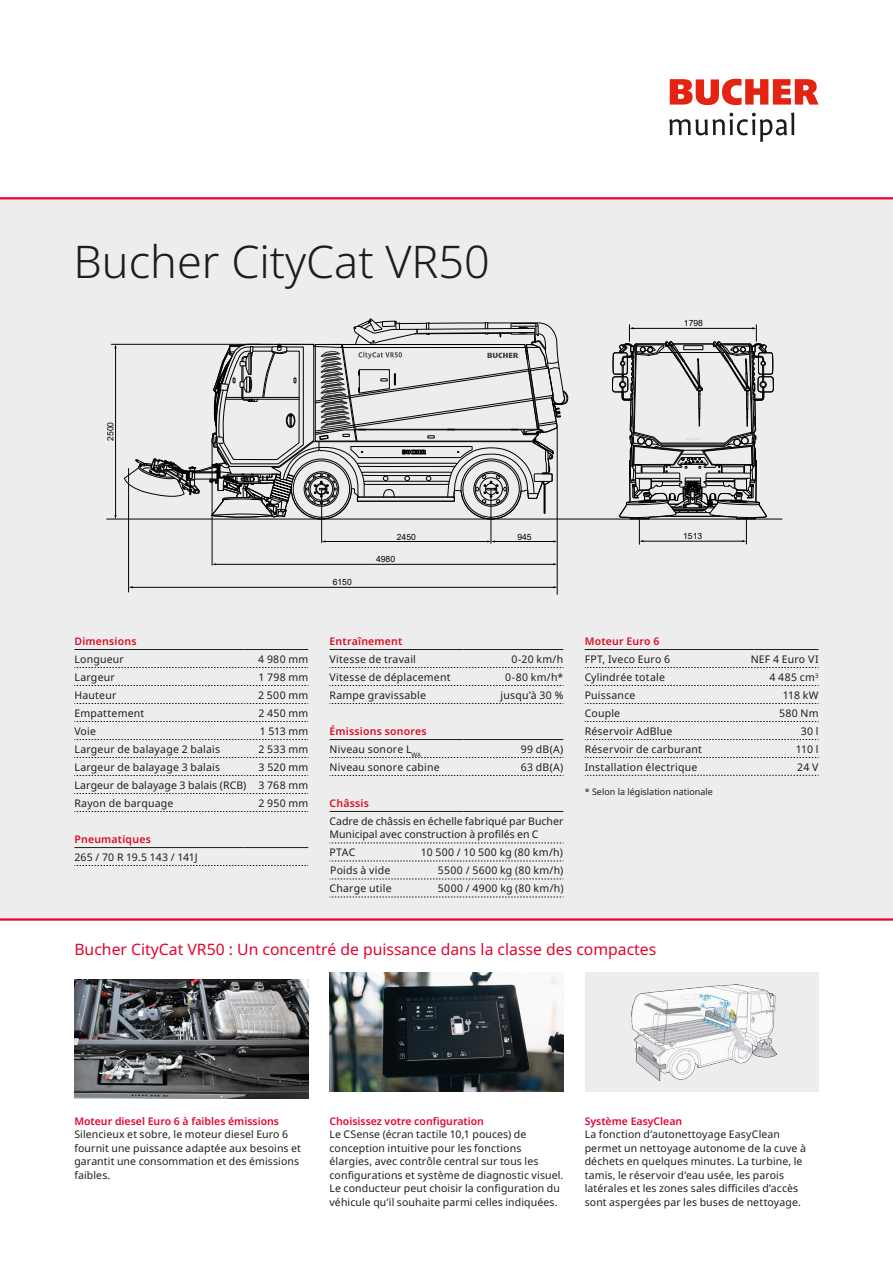
<style>
.page{position:relative;width:893px;height:1263px;background:#fff}
.page>*{position:absolute;margin:0;border:0;box-sizing:border-box;transform-origin:0 0}
.Headline_30_32{font:300 45px "Noto Sans";color:#1d1d1b}
.Headline_small_10_13{font:15.75px "Noto Sans";color:#e4042e}
.Text_7_9pt{font:10.5px/13.5px "Noto Sans";letter-spacing:.01em;color:#1d1d1b}
.LINE_left_7_9pt{font:10.5px "Noto Sans";letter-spacing:.02em;color:#1d1d1b}
.HEAD_Column_Title_7_9pt_left{font:600 10.5px/18px "Noto Sans";letter-spacing:.02em;color:#dc0c26}
.Caption_header_7_10{font:600 10.5px "Noto Sans";color:#e4042e}
.LINE_right_7_9pt{font:10.5px "Noto Sans";letter-spacing:.02em;color:#1d1d1b}
.Text_7_9pt-2{font:10.5px "Noto Sans";letter-spacing:.03em;color:#1d1d1b}
.LINE_left_7_9pt-2{font:10.5px "Noto Sans";letter-spacing:-.015em;color:#1d1d1b}
.Text_7_9pt-3{font:10.5px "Noto Sans";letter-spacing:.035em;color:#1d1d1b}
.Caption_copy_7_10{font:9px "Noto Sans";color:#1d1d1b}
.t1{font:8.55px "Arial";color:#020203}
.s1{font-weight:400;color:#1d1d1b}
</style>
<div class="page">
<div style="left:585px;top:973px;width:234px;height:119px;background:#ededed"></div>
<img style="left:631px;top:984px;width:145px;height:96px">
<div style="left:0;top:199px;width:893px;height:720px;background:#ededed"></div>
<hr style="left:0;top:197px;width:893px;height:2px;background:#e4042e">
<hr style="left:0;top:918px;width:893px;height:3px;background:#e4042e">
<svg style="left:74px;top:667px;width:234px;height:1px"></svg>
<svg style="left:74px;top:685px;width:234px;height:1px"></svg>
<svg style="left:74px;top:703px;width:234px;height:1px"></svg>
<svg style="left:74px;top:721px;width:234px;height:1px"></svg>
<svg style="left:74px;top:739px;width:234px;height:1px"></svg>
<svg style="left:74px;top:757px;width:234px;height:1px"></svg>
<svg style="left:74px;top:775px;width:234px;height:1px"></svg>
<svg style="left:74px;top:793px;width:234px;height:1px"></svg>
<svg style="left:74px;top:811px;width:234px;height:1px"></svg>
<svg style="left:74px;top:865px;width:234px;height:1px"></svg>
<hr style="left:74px;top:649px;width:170px;height:1px;background:#1d1d1b">
<hr style="left:244px;top:649px;width:64px;height:1px;background:#1d1d1b">
<hr style="left:74px;top:847px;width:170px;height:1px;background:#1d1d1b">
<hr style="left:244px;top:847px;width:64px;height:1px;background:#1d1d1b">
<svg style="left:330px;top:667px;width:234px;height:1px"></svg>
<svg style="left:330px;top:685px;width:234px;height:1px"></svg>
<svg style="left:330px;top:703px;width:234px;height:1px"></svg>
<svg style="left:330px;top:757px;width:234px;height:1px"></svg>
<svg style="left:330px;top:775px;width:234px;height:1px"></svg>
<svg style="left:330px;top:843px;width:234px;height:1px"></svg>
<svg style="left:330px;top:861px;width:234px;height:1px"></svg>
<svg style="left:330px;top:879px;width:234px;height:1px"></svg>
<svg style="left:330px;top:897px;width:234px;height:1px"></svg>
<hr style="left:330px;top:649px;width:133px;height:1px;background:#1d1d1b">
<hr style="left:463px;top:649px;width:100px;height:1px;background:#1d1d1b">
<hr style="left:330px;top:739px;width:133px;height:1px;background:#1d1d1b">
<hr style="left:463px;top:739px;width:100px;height:1px;background:#1d1d1b">
<hr style="left:330px;top:811px;width:133px;height:1px;background:#1d1d1b">
<hr style="left:463px;top:811px;width:100px;height:1px;background:#1d1d1b">
<svg style="left:585px;top:667px;width:234px;height:1px"></svg>
<svg style="left:585px;top:685px;width:234px;height:1px"></svg>
<svg style="left:585px;top:703px;width:234px;height:1px"></svg>
<svg style="left:585px;top:721px;width:234px;height:1px"></svg>
<svg style="left:585px;top:739px;width:234px;height:1px"></svg>
<svg style="left:585px;top:757px;width:234px;height:1px"></svg>
<svg style="left:585px;top:775px;width:234px;height:1px"></svg>
<hr style="left:585px;top:649px;width:170px;height:1px;background:#1d1d1b">
<hr style="left:755px;top:649px;width:63px;height:1px;background:#1d1d1b">
<img style="left:330px;top:973px;width:233px;height:119px">
<hr style="left:107px;top:519px;width:675px;height:1px;background:#020203">
<hr style="left:111px;top:344px;width:148px;height:1px;background:#020203">
<hr style="left:321px;top:489px;width:1px;height:54px;background:#020203">
<hr style="left:491px;top:489px;width:1px;height:55px;background:#020203">
<hr style="left:557px;top:428px;width:1px;height:167px;background:#020203">
<hr style="left:212px;top:441px;width:1px;height:124px;background:#020203">
<hr style="left:128px;top:468px;width:1px;height:124px;background:#020203">
<svg style="left:612px;top:324px;width:162px;height:220px"></svg>
<hr style="left:115px;top:348px;width:1px;height:168px;background:#020203">
<svg style="left:124px;top:319px;width:444px;height:223px"></svg>
<hr style="left:215px;top:564px;width:339px;height:1px;background:#020203">
<hr style="left:132px;top:587px;width:422px;height:1px;background:#020203">
<img style="left:74px;top:979px;width:234px;height:119px">
<svg style="left:670px;top:79px;width:149px;height:26px"></svg>
<svg style="left:669px;top:113px;width:125px;height:29px"></svg>
<p class="Headline_30_32" style="left:74px;top:230px;width:418px">Bucher CityCat VR50</p>
<p class="t1" style="left:684px;top:317px;width:21px">1798</p>
<p class="t1" style="left:105px;top:441px;width:21px;rotate:-90deg">2500</p>
<p class="HEAD_Column_Title_7_9pt_left" style="left:74px;top:632px;width:64px">Dimensions</p>
<p class="LINE_left_7_9pt" style="left:74px;top:652px;width:51px">Longueur</p>
<p class="LINE_right_7_9pt" style="left:258px;top:652px;width:52px">4 980 mm</p>
<p class="LINE_left_7_9pt" style="left:74px;top:670px;width:42px">Largeur</p>
<p class="LINE_right_7_9pt" style="left:258px;top:670px;width:51px">1 798 mm</p>
<p class="LINE_left_7_9pt" style="left:74px;top:688px;width:43px">Hauteur</p>
<p class="LINE_right_7_9pt" style="left:258px;top:688px;width:52px">2 500 mm</p>
<p class="LINE_left_7_9pt" style="left:74px;top:706px;width:72px">Empattement</p>
<p class="LINE_right_7_9pt" style="left:258px;top:706px;width:51px">2 450 mm</p>
<p class="LINE_left_7_9pt" style="left:74px;top:724px;width:23px">Voie</p>
<p class="LINE_right_7_9pt" style="left:260px;top:724px;width:50px">1 513 mm</p>
<p class="LINE_left_7_9pt" style="left:74px;top:742px;width:147px">Largeur de balayage 2 balais</p>
<p class="LINE_right_7_9pt" style="left:258px;top:742px;width:51px">2 533 mm</p>
<p class="LINE_left_7_9pt" style="left:74px;top:760px;width:147px">Largeur de balayage 3 balais</p>
<p class="LINE_right_7_9pt" style="left:259px;top:760px;width:51px">3 520 mm</p>
<p class="LINE_left_7_9pt" style="left:74px;top:778px;width:235px">Largeur de balayage 3 balais (RCB) 3 768 mm</p>
<p class="LINE_left_7_9pt" style="left:74px;top:796px;width:100px">Rayon de barquage</p>
<p class="LINE_right_7_9pt" style="left:258px;top:796px;width:51px">2 950 mm</p>
<p class="HEAD_Column_Title_7_9pt_left" style="left:74px;top:830px;width:78px">Pneumatiques</p>
<p class="LINE_left_7_9pt-2" style="left:74px;top:850px;width:125px">265 / 70 R 19.5 143 / 141J</p>
<p class="t1" style="left:397px;top:531px;width:21px">2450</p>
<p class="t1" style="left:517px;top:531px;width:16px">945</p>
<p class="t1" style="left:333px;top:576px;width:21px">6150</p>
<p class="t1" style="left:376px;top:553px;width:21px">4980</p>
<p class="HEAD_Column_Title_7_9pt_left" style="left:330px;top:632px;width:74px">Entraînement</p>
<p class="Text_7_9pt" style="left:330px;top:653px;width:88px">Vitesse de travail</p>
<p class="Text_7_9pt" style="left:512px;top:653px;width:53px">0-20 km/h</p>
<p class="Text_7_9pt" style="left:330px;top:671px;width:123px">Vitesse de déplacement</p>
<p class="Text_7_9pt" style="left:505px;top:671px;width:60px">0-80 km/h*</p>
<p class="Text_7_9pt" style="left:330px;top:689px;width:98px">Rampe gravissable</p>
<p class="Text_7_9pt" style="left:500px;top:689px;width:64px">jusqu’à 30 %</p>
<p class="HEAD_Column_Title_7_9pt_left" style="left:330px;top:722px;width:99px">Émissions sonores<br><span class="s1">Niveau sonore L</span><sub>WA</sub></p>
<p class="Text_7_9pt" style="left:521px;top:743px;width:44px">99 dB(A)</p>
<p class="Text_7_9pt" style="left:330px;top:761px;width:112px">Niveau sonore cabine</p>
<p class="Text_7_9pt" style="left:521px;top:761px;width:44px">63 dB(A)</p>
<p class="HEAD_Column_Title_7_9pt_left" style="left:330px;top:794px;width:41px">Châssis</p>
<p class="Text_7_9pt" style="left:330px;top:815px;width:235px">Cadre de châssis en échelle fabriqué par Bucher<br>Municipal avec construction à profilés en C</p>
<p class="Text_7_9pt" style="left:330px;top:846px;width:27px">PTAC</p>
<p class="Text_7_9pt-2" style="left:421px;top:845px;width:143px">10 500 / 10 500 kg (80 km/h)</p>
<p class="Text_7_9pt" style="left:330px;top:864px;width:62px">Poids à vide</p>
<p class="Text_7_9pt-2" style="left:438px;top:863px;width:127px">5500 / 5600 kg (80 km/h)</p>
<p class="Text_7_9pt" style="left:330px;top:882px;width:64px">Charge utile</p>
<p class="Text_7_9pt-3" style="left:438px;top:881px;width:127px">5000 / 4900 kg (80 km/h)</p>
<p class="t1" style="left:683px;top:530px;width:21px">1513</p>
<p class="HEAD_Column_Title_7_9pt_left" style="left:585px;top:632px;width:76px">Moteur Euro 6</p>
<p class="Text_7_9pt" style="left:585px;top:653px;width:87px">FPT, Iveco Euro 6</p>
<p class="Text_7_9pt" style="left:751px;top:653px;width:69px">NEF 4 Euro VI</p>
<p class="Text_7_9pt" style="left:585px;top:671px;width:82px">Cylindrée totale</p>
<p class="Text_7_9pt" style="left:769px;top:671px;width:51px">4 485 cm<sup>3</sup></p>
<p class="Text_7_9pt" style="left:585px;top:689px;width:52px">Puissance</p>
<p class="Text_7_9pt" style="left:783px;top:689px;width:37px">118 kW</p>
<p class="Text_7_9pt" style="left:585px;top:707px;width:37px">Couple</p>
<p class="Text_7_9pt" style="left:779px;top:707px;width:41px">580 Nm</p>
<p class="Text_7_9pt" style="left:585px;top:725px;width:89px">Réservoir AdBlue</p>
<p class="Text_7_9pt" style="left:801px;top:725px;width:19px">30 l</p>
<p class="Text_7_9pt" style="left:585px;top:743px;width:119px">Réservoir de carburant</p>
<p class="Text_7_9pt" style="left:796px;top:743px;width:24px">110 l</p>
<p class="Text_7_9pt" style="left:585px;top:760px;width:114px">Installation électrique</p>
<p class="Text_7_9pt" style="left:797px;top:760px;width:23px">24 V</p>
<p class="Caption_copy_7_10" style="left:585px;top:786px;width:130px">* Selon la législation nationale</p>
<p class="Headline_small_10_13" style="left:74px;top:938px;width:583px">Bucher CityCat VR50 : Un concentré de puissance dans la classe des compactes</p>
<p class="Caption_header_7_10" style="left:74px;top:1113px;width:206px">Moteur diesel Euro 6 à faibles émissions</p>
<p class="Text_7_9pt" style="left:74px;top:1128px;width:228px">Silencieux et sobre, le moteur diesel Euro 6 fournit une puissance adaptée aux besoins et garantit une consommation et des émissions faibles.</p>
<p class="Caption_header_7_10" style="left:330px;top:1113px;width:156px">Choisissez votre configuration</p>
<p class="Text_7_9pt" style="left:330px;top:1128px;width:235px">Le CSense (écran tactile 10,1 pouces) de conception intuitive pour les fonctions élargies, avec contrôle central sur tous les configurations et système de diagnostic visuel.</p>
<p class="Text_7_9pt" style="left:330px;top:1182px;width:232px">Le conducteur peut choisir la configuration du</p>
<p class="Text_7_9pt" style="left:330px;top:1195px;width:230px">véhicule qu’il souhaite parmi celles indiquées.</p>
<p class="Caption_header_7_10" style="left:585px;top:1113px;width:99px">Système EasyClean</p>
<p class="Text_7_9pt" style="left:585px;top:1128px;width:223px">La fonction d’autonettoyage EasyClean permet un nettoyage autonome de la cuve à déchets en quelques minutes. La turbine, le tamis, le réservoir d’eau usée, les parois latérales et les zones sales difficiles d’accès sont aspergées par les buses de nettoyage.</p>
</div>
